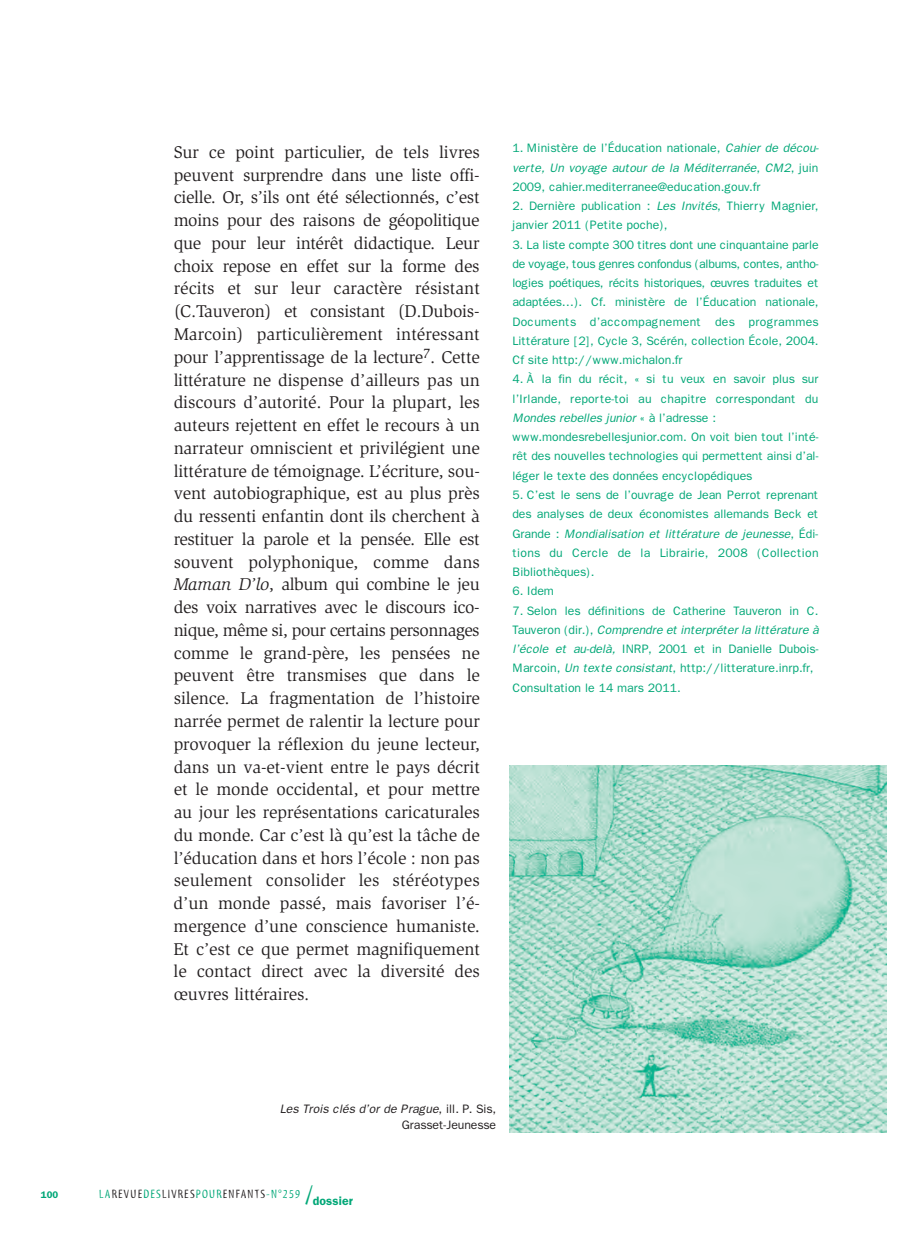
<style>
.page{position:relative;width:918px;height:1241px;background:#fff}
.page>*{position:absolute;margin:0;border:0;box-sizing:border-box;transform-origin:0 0}
.t1{font:17.5px/22.8px "Slimbach";letter-spacing:-.005em;color:#231f20;text-align:justify}
.t2{font:12.25px/19.2px "Franklin Gothic";letter-spacing:-.005em;color:#00a777;text-align:justify}
.t3{font:12.25px/15.8px "Franklin Gothic";letter-spacing:-.005em;color:#231f20;text-align:right}
.t4{font:12.25px "Myriad Tilt";letter-spacing:.1em;color:#231f20}
.t5{font:600 9.62px "Franklin Gothic";color:#00a777}
.s1{font-style:italic}
.s2{color:#00a777}
.s3{font-size:26.25px;color:#00a777}
.s4{font-family:"Franklin Gothic";font-weight:600;color:#00a777}
</style>
<div class="page">
<img style="left:509px;top:765px;width:377px;height:366px">
<p class="t5" style="left:41px;top:1188px;width:19px">100</p>
<p class="t1" style="left:174px;top:142px;width:308px">Sur ce point particulier, de tels livres peuvent surprendre dans une liste offi&shy;cielle. Or, s’ils ont été sélectionnés, c’est moins pour des raisons de géopolitique que pour leur intérêt didactique. Leur choix repose en effet sur la forme des récits et sur leur caractère résistant (C.Tauveron) et consistant (D.Dubois-Marcoin) particulièrement intéressant pour l’apprentissage de la lecture<sup>7</sup>. Cette littérature ne dispense d’ailleurs pas un discours d’autorité. Pour la plupart, les auteurs rejettent en effet le recours à un narrateur omniscient et privilégient une littérature de témoignage. L’écriture, sou&shy;vent autobiographique, est au plus près du ressenti enfantin dont ils cherchent à restituer la parole et la pensée. Elle est souvent polyphonique, comme dans <span class="s1">Maman D’lo</span>, album qui combine le jeu des voix narratives avec le discours ico&shy;nique, même si, pour certains personnages comme le grand-père, les pensées ne peuvent être transmises que dans le silence. La fragmentation de l’histoire narrée permet de ralentir la lecture pour provoquer la réflexion du jeune lecteur, dans un va-et-vient entre le pays décrit et le monde occidental, et pour mettre au jour les représentations caricaturales du monde. Car c’est là qu’est la tâche de l’éducation dans et hors l’école : non pas seulement consolider les stéréotypes d’un monde passé, mais favoriser l’é&shy;mergence d’une conscience humaniste.<br>Et c’est ce que permet magnifiquement le contact direct avec la diversité des œuvres littéraires.</p>
<p class="t2" style="left:512px;top:138px;width:308px">1. Ministère de l’Éducation nationale, <span class="s1">Cahier de décou&shy;verte, Un voyage autour de la Méditerranée</span>, <span class="s1">CM2</span>, juin 2009, cahier.mediterranee@education.gouv.fr</p>
<p class="t2" style="left:512px;top:196px;width:308px">2. Dernière publication : <span class="s1">Les Invités</span>, Thierry Magnier, janvier 2011 (Petite poche),</p>
<p class="t2" style="left:512px;top:235px;width:308px">3. La liste compte 300 titres dont une cinquantaine parle de voyage, tous genres confondus (albums, contes, antho&shy;logies poétiques, récits historiques, œuvres traduites et adaptées…). Cf. ministère de l’Éducation nationale, Documents d’accompagnement des programmes Littérature [2], Cycle 3, Scérén, collection École, 2004.<br>Cf site http://www.michalon.fr</p>
<p class="t2" style="left:512px;top:369px;width:308px;text-align:left">4. À la fin du récit, « si tu veux en savoir plus sur l’Irlande, reporte-toi au chapitre correspondant du <span class="s1">Mondes rebelles junior</span> « à l’adresse : www.mondesrebellesjunior.com. On voit bien tout l’inté&shy;rêt des nouvelles technologies qui permettent ainsi d’al&shy;léger le texte des données encyclopédiques</p>
<p class="t2" style="left:512px;top:485px;width:308px">5. C’est le sens de l’ouvrage de Jean Perrot reprenant des analyses de deux économistes allemands Beck et Grande : <span class="s1">Mondialisation et littérature de jeunesse</span>, Édi&shy;tions du Cercle de la Librairie, 2008 (Collection Bibliothèques).</p>
<p class="t2" style="left:512px;top:581px;width:43px">6. Idem</p>
<p class="t2" style="left:512px;top:600px;width:308px;text-align:left">7. Selon les définitions de Catherine Tauveron in C.<br>Tauveron (dir.), <span class="s1">Comprendre et interpréter la littérature à l’école et au-delà,</span> INRP, 2001 et in Danielle Dubois-Marcoin, <span class="s1">Un texte consistant</span>, http://litterature.inrp.fr, Consultation le 14 mars 2011.</p>
<p class="t3" style="left:280px;top:1101px;width:218px"><span class="s1">Les Trois clés d’or de Prague</span>, ill. P. Sis,<br>Grasset-Jeunesse</p>
<p class="t4" style="left:99px;top:1188px;width:255px"><span class="s2">LA</span>REVUE<span class="s2">DES</span>LIVRES<span class="s2">POUR</span>ENFANTS<span class="s2">-N°259</span> <span class="s3">/</span><span class="s4">dossier</span></p>
</div>
